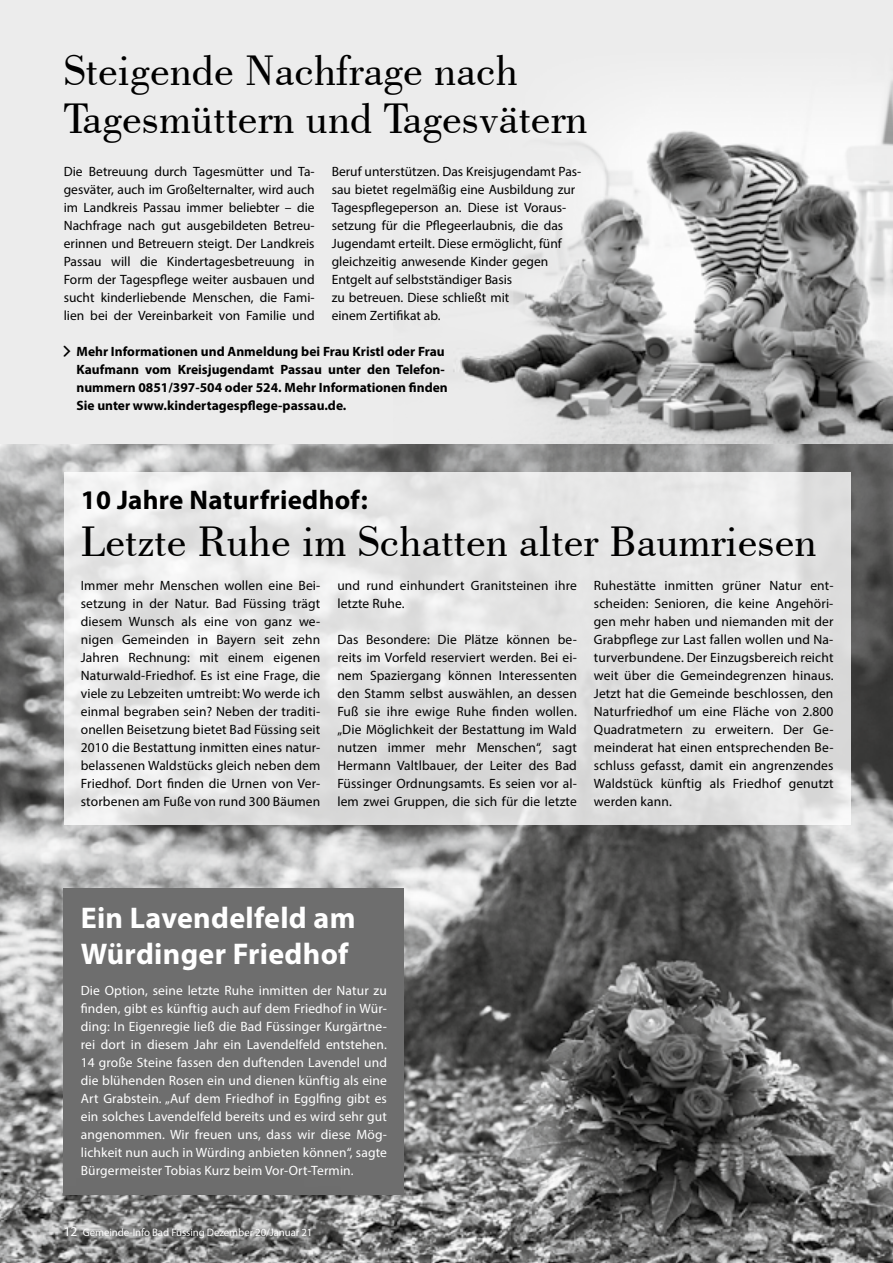
<style>
.page{position:relative;width:893px;height:1263px;background:#fff}
.page>*{position:absolute;margin:0;border:0;box-sizing:border-box;transform-origin:0 0}
.t1{font:45px/48px "Bodoni BT";color:#000}
.t2{font:700 30px/36px "Myriad Pro";letter-spacing:.01em;color:#fff}
.t3{font:700 27px "Myriad Pro";letter-spacing:.01em;color:#000}
.t4{font:13.5px/18px "Myriad Pro";color:#000;text-align:justify}
.t5{font:13.5px/18px "Myriad Pro";letter-spacing:.01em;color:#fff;text-align:justify}
.t6{font:700 13.5px/18px "Myriad Pro";color:#000}
.t7{font:10.8px "Myriad Pro";letter-spacing:-.01em;color:#fff}
.s1{font-size:13.5px}
</style>
<div class="page">
<img style="left:0;top:444px;width:893px;height:819px">
<div style="left:0;top:0;width:893px;height:444px;background:#ececec"></div>
<div style="left:64px;top:889px;width:340px;height:306px;background:#6e6e6e"></div>
<svg style="left:64px;top:472px;width:786px;height:353px;background:#e4e4e4"></svg>
<img style="left:453px;top:81px;width:440px;height:363px">
<div style="left:19px;top:1179px;width:338px;height:84px;background:#565655;opacity:.75"></div>
<h1 class="t1" style="left:64px;top:46px;width:525px">Steigende Nachfrage nach<br>Tagesmüttern und Tagesvätern</h1>
<p class="t4" style="left:64px;top:162px;width:252px">Die Betreuung durch Tagesmütter und Ta&shy;gesväter, auch im Großelternalter, wird auch im Landkreis Passau immer beliebter – die Nachfrage nach gut ausgebildeten Betreu&shy;erinnen und Betreuern steigt. Der Landkreis Passau will die Kindertagesbetreuung in Form der Tagespflege weiter ausbauen und sucht kinderliebende Menschen, die Fami&shy;lien bei der Vereinbarkeit von Familie und</p>
<p class="t4" style="left:332px;top:162px;width:251px;text-align:left">Beruf unterstützen. Das Kreisjugendamt Pas&shy;sau bietet regelmäßig eine Ausbildung zur Tagespflegeperson an. Diese ist Voraus&shy;setzung für die Pflegeerlaubnis, die das Jugendamt erteilt. Diese ermöglicht, fünf gleichzeitig anwesende Kinder gegen Entgelt auf selbstständiger Basis<br>zu betreuen. Diese schließt mit<br>einem Zertifikat ab.</p>
<p class="t6" style="left:77px;top:342px;width:373px">Mehr Informationen und Anmeldung bei Frau Kristl oder Frau Kaufmann vom Kreisjugendamt Passau unter den Telefon&shy;nummern 0851/397-504 oder 524. Mehr Informationen finden Sie unter www.kindertagespflege-passau.de.</p>
<h3 class="t3" style="left:81px;top:483px;width:289px">10 Jahre Naturfriedhof:</h3>
<h1 class="t1" style="left:81px;top:516px;width:737px">Letzte Ruhe im Schatten alter Baumriesen</h1>
<p class="t4" style="left:81px;top:576px;width:241px">Immer mehr Menschen wollen eine Bei&shy;setzung in der Natur. Bad Füssing trägt diesem Wunsch als eine von ganz we&shy;nigen Gemeinden in Bayern seit zehn Jahren Rechnung: mit einem eigenen Naturwald-Friedhof. Es ist eine Frage, die viele zu Lebzeiten umtreibt: Wo werde ich einmal begraben sein? Neben der traditi&shy;onellen Beisetzung bietet Bad Füssing seit 2010 die Bestattung inmitten eines natur&shy;belassenen Waldstücks gleich neben dem Friedhof. Dort finden die Urnen von Ver&shy;storbenen am Fuße von rund 300 Bäumen</p>
<p class="t4" style="left:337px;top:576px;width:241px">und rund einhundert Granitsteinen ihre letzte Ruhe.</p>
<p class="t4" style="left:594px;top:576px;width:241px">Ruhestätte inmitten grüner Natur ent&shy;scheiden: Senioren, die keine Angehöri&shy;gen mehr haben und niemanden mit der Grabpflege zur Last fallen wollen und Na&shy;turverbundene. Der Einzugsbereich reicht weit über die Gemeindegrenzen hinaus.<br>Jetzt hat die Gemeinde beschlossen, den Naturfriedhof um eine Fläche von 2.800<br>Quadratmetern zu erweitern. Der Ge&shy;meinderat hat einen entsprechenden Be&shy;schluss gefasst, damit ein angrenzendes Waldstück künftig als Friedhof genutzt werden kann.</p>
<p class="t4" style="left:337px;top:630px;width:241px">Das Besondere: Die Plätze können be&shy;reits im Vorfeld reserviert werden. Bei ei&shy;nem Spaziergang können Interessenten den Stamm selbst auswählen, an dessen Fuß sie ihre ewige Ruhe finden wollen. „Die Möglichkeit der Bestattung im Wald nutzen immer mehr Menschen“, sagt Hermann Valtlbauer, der Leiter des Bad Füssinger Ordnungsamts. Es seien vor al&shy;lem zwei Gruppen, die sich für die letzte</p>
<h2 class="t2" style="left:81px;top:899px;width:276px">Ein Lavendelfeld am<br>Würdinger Friedhof</h2>
<p class="t5" style="left:81px;top:981px;width:308px">Die Option, seine letzte Ruhe inmitten der Natur zu finden, gibt es künftig auch auf dem Friedhof in Wür&shy;ding: In Eigenregie ließ die Bad Füssinger Kurgärtne&shy;rei dort in diesem Jahr ein Lavendelfeld entstehen.<br>14 große Steine fassen den duftenden Lavendel und die blühenden Rosen ein und dienen künftig als eine Art Grabstein. „Auf dem Friedhof in Egglfing gibt es ein solches Lavendelfeld bereits und es wird sehr gut angenommen. Wir freuen uns, dass wir diese Mög&shy;lichkeit nun auch in Würding anbieten können“, sagte Bürgermeister Tobias Kurz beim Vor-Ort-Termin.</p>
<p class="t7" style="left:64px;top:1226px;width:250px"><span class="s1">12</span> Gemeinde-Info Bad Füssing Dezember 20/Januar 21</p>
</div>
